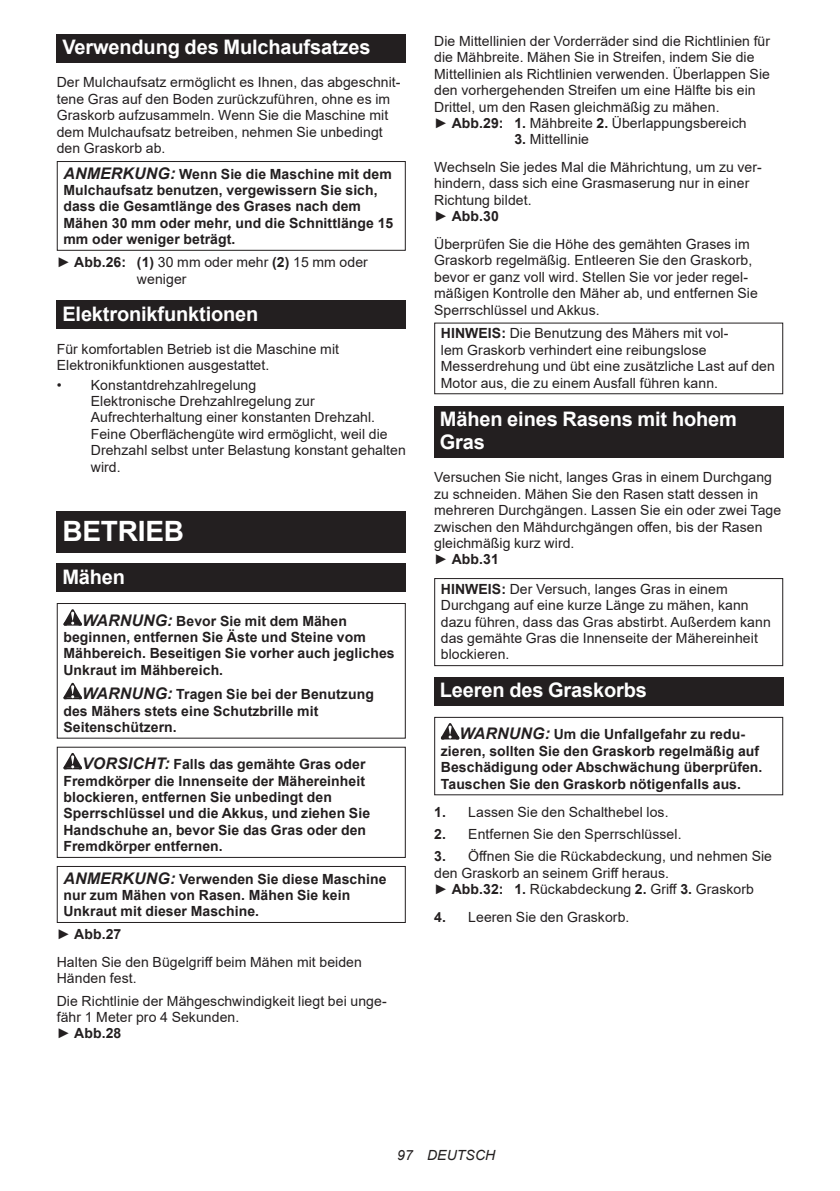
<style>
.page{position:relative;width:840px;height:1191px;background:#fff}
.page>*{position:absolute;margin:0;border:0;box-sizing:border-box;transform-origin:0 0}
.t1{font:700 28px "Arial";letter-spacing:-.01em;color:#fff}
.t2{font:700 20px/23.4px "Arial";letter-spacing:-.01em;color:#fff}
.t3{font:14px/16.4px "Arial";letter-spacing:.005em;color:#231f20}
.t4{font:700 14px/16.4px "Arial";letter-spacing:.005em;color:#231f20}
.t5{font:italic 14px "Arial";letter-spacing:.005em;color:#231f20}
.s1{font-style:italic;font-size:16px}
.s2{font-weight:700}
</style>
<div class="page">
<div style="left:57px;top:34px;width:348px;height:29px;background:#231f20"></div>
<div style="left:57px;top:161px;width:348px;height:90px;border:1px solid #231f20"></div>
<div style="left:57px;top:300px;width:348px;height:29px;background:#231f20"></div>
<div style="left:57px;top:511px;width:348px;height:41px;background:#231f20"></div>
<div style="left:57px;top:563px;width:348px;height:29px;background:#231f20"></div>
<svg style="left:63px;top:609px;width:19px;height:16px"></svg>
<svg style="left:63px;top:683px;width:19px;height:16px"></svg>
<div style="left:57px;top:603px;width:348px;height:135px;border:1px solid #231f20"></div>
<svg style="left:63px;top:753px;width:19px;height:16px"></svg>
<div style="left:57px;top:746px;width:348px;height:112px;border:1px solid #231f20"></div>
<div style="left:57px;top:866px;width:348px;height:57px;border:1px solid #231f20"></div>
<div style="left:434px;top:322px;width:348px;height:72px;border:1px solid #231f20"></div>
<div style="left:434px;top:405px;width:348px;height:52px;background:#231f20"></div>
<div style="left:434px;top:578px;width:348px;height:88px;border:1px solid #231f20"></div>
<div style="left:434px;top:677px;width:348px;height:29px;background:#231f20"></div>
<svg style="left:440px;top:723px;width:19px;height:16px"></svg>
<div style="left:434px;top:717px;width:348px;height:78px;border:1px solid #231f20"></div>
<h2 class="t2" style="left:62px;top:36px;width:309px">Verwendung des Mulchaufsatzes</h2>
<p class="t3" style="left:57px;top:74px;width:345px">Der Mulchaufsatz ermöglicht es Ihnen, das abgeschnit&shy;tene Gras auf den Boden zurückzuführen, ohne es im Graskorb aufzusammeln. Wenn Sie die Maschine mit dem Mulchaufsatz betreiben, nehmen Sie unbedingt den Graskorb ab.</p>
<p class="t4" style="left:63px;top:166px;width:331px"><span class="s1">ANMERKUNG:</span> Wenn Sie die Maschine mit dem Mulchaufsatz benutzen, vergewissern Sie sich, dass die Gesamtlänge des Grases nach dem Mähen 30 mm oder mehr, und die Schnittlänge 15 mm oder weniger beträgt.</p>
<p class="t3" style="left:137px;top:254px;width:232px;text-indent:-80px">► <span class="s2">Abb.26: (1)</span> 30 mm oder mehr <span class="s2">(2)</span> 15 mm oder weniger</p>
<h2 class="t2" style="left:62px;top:302px;width:197px">Elektronikfunktionen</h2>
<p class="t3" style="left:57px;top:341px;width:284px">Für komfortablen Betrieb ist die Maschine mit<br>Elektronikfunktionen ausgestattet.</p>
<p class="t3" style="left:91px;top:376px;width:316px;text-indent:-34px">• Konstantdrehzahlregelung<br>Elektronische Drehzahlregelung zur Aufrechterhaltung einer konstanten Drehzahl.<br>Feine Oberflächengüte wird ermöglicht, weil die Drehzahl selbst unter Belastung konstant gehalten wird.</p>
<h1 class="t1" style="left:62px;top:511px;width:123px">BETRIEB</h1>
<h2 class="t2" style="left:62px;top:565px;width:64px">Mähen</h2>
<p class="t4" style="left:63px;top:612px;width:332px;text-indent:19px"><span class="s1">WARNUNG:</span> Bevor Sie mit dem Mähen beginnen, entfernen Sie Äste und Steine vom Mähbereich. Beseitigen Sie vorher auch jegliches Unkraut im Mähbereich.</p>
<p class="t4" style="left:63px;top:686px;width:312px;text-indent:19px"><span class="s1">WARNUNG:</span> Tragen Sie bei der Benutzung des Mähers stets eine Schutzbrille mit<br>Seitenschützern.</p>
<p class="t4" style="left:63px;top:756px;width:308px;text-indent:19px"><span class="s1">VORSICHT:</span> Falls das gemähte Gras oder Fremdkörper die Innenseite der Mähereinheit blockieren, entfernen Sie unbedingt den Sperrschlüssel und die Akkus, und ziehen Sie Handschuhe an, bevor Sie das Gras oder den Fremdkörper entfernen.</p>
<p class="t4" style="left:63px;top:870px;width:324px"><span class="s1">ANMERKUNG:</span> Verwenden Sie diese Maschine nur zum Mähen von Rasen. Mähen Sie kein<br>Unkraut mit dieser Maschine.</p>
<p class="t3" style="left:57px;top:920px;width:306px;line-height:27.8px">► <span class="s2">Abb.27<br></span>Halten Sie den Bügelgriff beim Mähen mit beiden</p>
<p class="t3" style="left:57px;top:967px;width:331px;line-height:22px">Händen fest.<br>Die Richtlinie der Mähgeschwindigkeit liegt bei unge-</p>
<p class="t3" style="left:57px;top:1008px;width:184px">fähr 1 Meter pro 4 Sekunden. ► <span class="s2">Abb.28</span></p>
<p class="t3" style="left:434px;top:33px;width:337px">Die Mittellinien der Vorderräder sind die Richtlinien für die Mähbreite. Mähen Sie in Streifen, indem Sie die Mittellinien als Richtlinien verwenden. Überlappen Sie den vorhergehenden Streifen um eine Hälfte bis ein Drittel, um den Rasen gleichmäßig zu mähen.<br>► <span class="s2">Abb.29: 1.</span> Mähbreite <span class="s2">2.</span> Überlappungsbereich</p>
<p class="t3" style="left:434px;top:125px;width:329px;line-height:27.8px;text-indent:80px"><span class="s2">3.</span> Mittellinie<br>Wechseln Sie jedes Mal die Mährichtung, um zu ver-</p>
<p class="t3" style="left:434px;top:175px;width:316px">hindern, dass sich eine Grasmaserung nur in einer<br>Richtung bildet.<br>► <span class="s2">Abb.30</span></p>
<p class="t3" style="left:434px;top:236px;width:325px">Überprüfen Sie die Höhe des gemähten Grases im Graskorb regelmäßig. Entleeren Sie den Graskorb, bevor er ganz voll wird. Stellen Sie vor jeder regel&shy;mäßigen Kontrolle den Mäher ab, und entfernen Sie Sperrschlüssel und Akkus.</p>
<p class="t3" style="left:440px;top:325px;width:335px"><span class="s2">HINWEIS:</span> Die Benutzung des Mähers mit vol-<br>lem Graskorb verhindert eine reibungslose Messerdrehung und übt eine zusätzliche Last auf den Motor aus, die zu einem Ausfall führen kann.</p>
<h2 class="t2" style="left:439px;top:407px;width:298px">Mähen eines Rasens mit hohem<br>Gras</h2>
<p class="t3" style="left:434px;top:469px;width:348px">Versuchen Sie nicht, langes Gras in einem Durchgang zu schneiden. Mähen Sie den Rasen statt dessen in mehreren Durchgängen. Lassen Sie ein oder zwei Tage zwischen den Mähdurchgängen offen, bis der Rasen gleichmäßig kurz wird.<br>► <span class="s2">Abb.31</span></p>
<p class="t3" style="left:440px;top:580px;width:331px"><span class="s2">HINWEIS:</span> Der Versuch, langes Gras in einem Durchgang auf eine kurze Länge zu mähen, kann dazu führen, dass das Gras abstirbt. Außerdem kann das gemähte Gras die Innenseite der Mähereinheit blockieren.</p>
<h2 class="t2" style="left:439px;top:679px;width:208px">Leeren des Graskorbs</h2>
<p class="t4" style="left:440px;top:726px;width:323px;text-indent:19px"><span class="s1">WARNUNG:</span> Um die Unfallgefahr zu redu&shy;zieren, sollten Sie den Graskorb regelmäßig auf Beschädigung oder Abschwächung überprüfen.<br>Tauschen Sie den Graskorb nötigenfalls aus.</p>
<p class="t3" style="left:434px;top:804px;width:236px"><span class="s2">1.</span> Lassen Sie den Schalthebel los.</p>
<p class="t3" style="left:434px;top:826px;width:249px"><span class="s2">2.</span> Entfernen Sie den Sperrschlüssel.</p>
<p class="t3" style="left:434px;top:848px;width:339px"><span class="s2">3.</span> Öffnen Sie die Rückabdeckung, und nehmen Sie den Graskorb an seinem Griff heraus.<br>► <span class="s2">Abb.32: 1.</span> Rückabdeckung <span class="s2">2.</span> Griff <span class="s2">3.</span> Graskorb</p>
<p class="t3" style="left:434px;top:908px;width:197px"><span class="s2">4.</span> Leeren Sie den Graskorb.</p>
<p class="t5" style="left:397px;top:1146px;width:99px">97 DEUTSCH</p>
</div>
